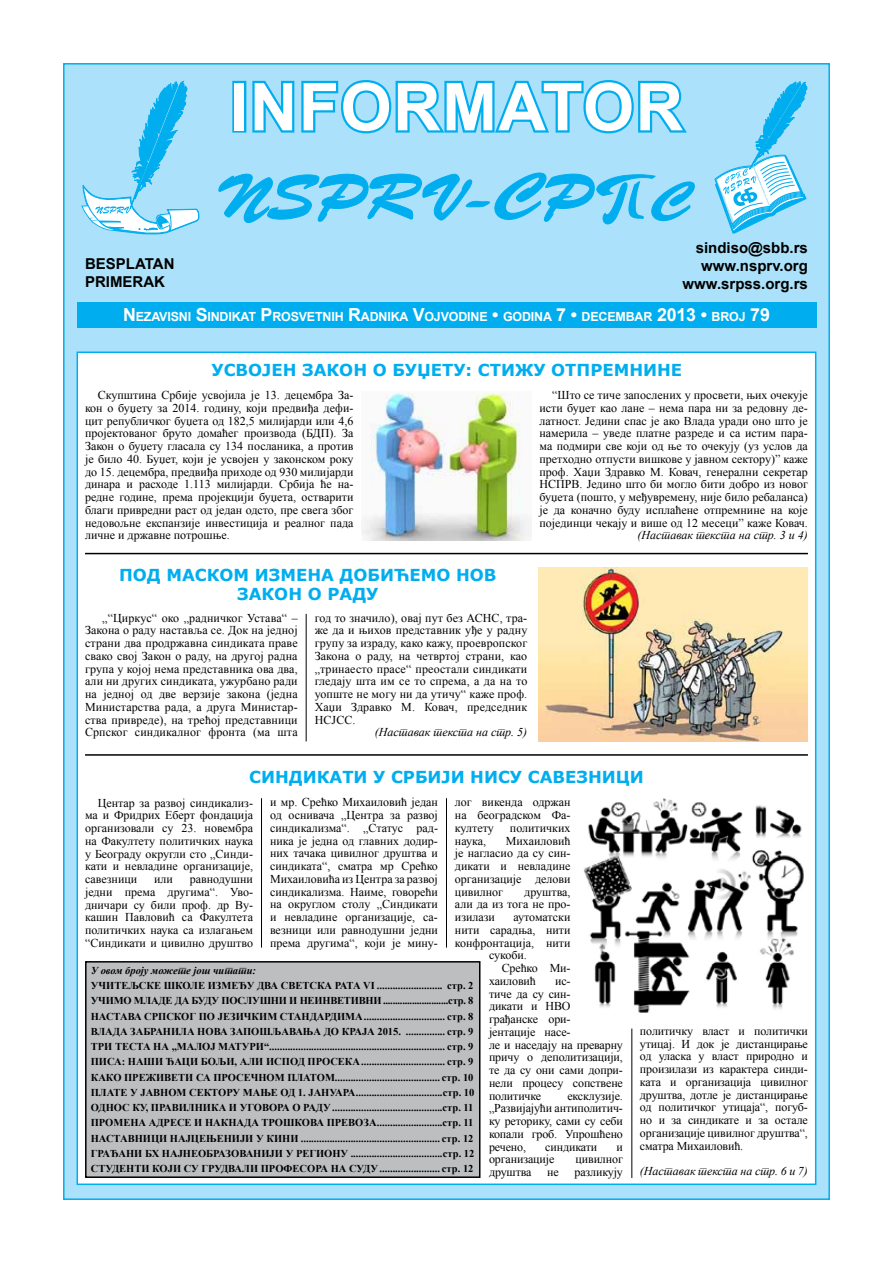
<style>
.page{position:relative;width:893px;height:1263px;background:#fff}
.page>*{position:absolute;margin:0;border:0;box-sizing:border-box;transform-origin:0 0}
.t1{font:700 66px "Arial";letter-spacing:.02em;color:#fff}
.t2{font:700 16.5px/19.8px "Verdana";color:#00aeef;text-align:center}
.t3{font:700 15px/18px "Arial";color:#000}
.t4{font:700 12.6px "Arial";letter-spacing:-.015em;color:#fff}
.t5{font:12px/12.8px "Times New Roman";color:#000;text-align:justify}
.t6{font:italic 12px "Times New Roman";color:#000}
.t7{font:700 10.5px/15.3px "Times New Roman";color:#000;text-align:justify}
.t8{font:italic 700 10.5px "Times New Roman";color:#000}
.s1{font-size:18px}
</style>
<div class="page">
<div style="left:63px;top:63px;width:767px;height:1137px;background:#abe1fa;border:2px solid #00aeef"></div>
<div style="left:77px;top:351px;width:739px;height:834px;background:#fff;border:2px solid #00aeef"></div>
<svg style="left:218px;top:173px;width:477px;height:51px"></svg>
<svg style="left:82px;top:80px;width:117px;height:154px"></svg>
<div style="left:232px;top:81px;width:14px;height:52px;border:4px solid #00aeef"></div>
<svg style="left:250px;top:63px;width:441px;height:71px"></svg>
<div style="left:77px;top:302px;width:739px;height:25px;background:#00aeef"></div>
<svg style="left:714px;top:81px;width:93px;height:153px"></svg>
<hr style="left:85px;top:553px;width:723px;height:1px;background:#000">
<hr style="left:306px;top:614px;width:1px;height:127px;background:#000">
<hr style="left:85px;top:754px;width:723px;height:2px;background:#000">
<hr style="left:446px;top:798px;width:1px;height:149px;background:#000">
<div style="left:86px;top:962px;width:394px;height:215px;background:#bcbec0"></div>
<div style="left:85px;top:961px;width:395px;height:217px;border:2px solid #000"></div>
<img style="left:362px;top:393px;width:169px;height:147px">
<img style="left:539px;top:567px;width:268px;height:174px">
<img style="left:584px;top:798px;width:220px;height:215px">
<hr style="left:261px;top:798px;width:1px;height:149px;background:#000">
<hr style="left:631px;top:1028px;width:1px;height:150px;background:#000">
<p class="t3" style="left:85px;top:255px;width:91px">BESPLATAN<br>PRIMERAK</p>
<h1 class="t1" style="left:230px;top:64px;width:455px">INFORMATOR</h1>
<p class="t3" style="left:683px;top:239px;width:127px;text-align:right">sindiso@sbb.rs www.nsprv.org www.srpss.org.rs</p>
<p class="t4" style="left:123px;top:308px;width:648px"><span class="s1">N</span>EZAVISNI <span class="s1">S</span>INDIKAT <span class="s1">P</span>ROSVETNIH <span class="s1">R</span>ADNIKA <span class="s1">V</span>OJVODINE <span class="s1">•</span> GODINA <span class="s1">7</span> <span class="s1">•</span> DECEMBAR <span class="s1">2013</span> <span class="s1">•</span> BROJ <span class="s1">79</span></p>
<h2 class="t2" style="left:212px;top:360px;width:472px">УСВОЈЕН ЗАКОН О БУЏЕТУ: СТИЖУ ОТПРЕМНИНЕ</h2>
<p class="t5" style="left:85px;top:389px;width:270px;text-indent:13px">Скупштина Србије усвојила је 13. децембра За&shy;кон о буџету за 2014. годину, који предвиђа дефи&shy;цит републичког буџета од 182,5 милијарди или 4,6 пројектованог бруто домаћег производа (БДП). За Закон о буџету гласала су 134 посланика, а против је било 40. Буџет, који је усвојен у законском року до 15. децембра, предвиђа приходе од 930 милијарди динара и расходе 1.113 милијарди. Србија ће на&shy;редне године, према пројекцији буџета, остварити благи привредни раст од један одсто, пре свега због недовољне експанзије инвестиција и реалног пада личне и државне потрошње.</p>
<p class="t5" style="left:540px;top:388px;width:270px;text-indent:13px">“Што се тиче запослених у просвети, њих очекује исти буџет кaо лане – нема пара ни за редовну де&shy;латност. Једини спас је ако Влада уради оно што је намерила – уведе платне разреде и са истим пара&shy;ма подмири све који од ње то очекују (уз услов да претходно отпусти вишкове у јавном сектору)” каже проф. Хаџи Здравко М. Ковач, генерални секретар НСПРВ. Једино што би могло бити добро из новог буџета (пошто, у међувремену, није било ребаланса) је да коначно буду исплаћене отпремнине на које појединци чекају и више од 12 месеци” каже Ковач.</p>
<p class="t6" style="left:637px;top:527px;width:172px">(Наставак текста на стр. 3 и 4)</p>
<h2 class="t2" style="left:119px;top:564px;width:379px">ПОД МАСКОМ ИЗМЕНА ДОБИЋЕМО НОВ<br>ЗАКОН О РАДУ</h2>
<p class="t5" style="left:85px;top:611px;width:214px;text-indent:17px">„“Циркус“ око „радничког Устава“ – Закона о раду наставља се. Док на једној страни два продржавна синдиката праве свако свој Закон о раду, на другој радна група у којој нема представника ова два, али ни других синдиката, ужурбано ради на једној од две верзије закона (једна Министарства рада, а друга Министар&shy;ства привреде), на трећој представници Српског синдикалног фронта (ма шта</p>
<p class="t5" style="left:315px;top:611px;width:214px">год то значило), овај пут без АСНС, тра&shy;же да и њихов представник уђе у радну групу за израду, како кажу, проевропског Закона о раду, на четвртој страни, као „тринаесто прасе“ преостали синдикати гледају шта им се то спрема, а да на то уопште не могу ни да утичу“ каже проф.<br>Хаџи Здравко М. Ковач, председник НСЈСС.</p>
<p class="t6" style="left:375px;top:724px;width:154px">(Наставак текста на стр. 5)</p>
<h2 class="t2" style="left:249px;top:767px;width:396px">СИНДИКАТИ У СРБИЈИ НИСУ САВЕЗНИЦИ</h2>
<p class="t5" style="left:270px;top:796px;width:169px">и мр. Срећко Михаиловић један од оснивача „Центра за развој синдикализма“. „Статус рад&shy;ника је једна од главних додир&shy;них тачака цивилног друштва и синдиката“, сматра мр Срећко Михаиловића из Центра за развој синдикализма. Наиме, говорећи на округлом столу „Синдикати и невладине организације, са&shy;везници или равнодушни једни према другима“, који је мину-</p>
<p class="t5" style="left:455px;top:796px;width:117px">лог викенда одржан на београдском Фа&shy;култету</p>
<p class="t5" style="left:85px;top:796px;width:169px;text-indent:13px">Центар за развој синдикализ&shy;ма и Фридрих Еберт фондација организовали су 23. новембра на Факултету политичких наука у Београду округли сто „Синди&shy;кати и невладине организације, савезници</p>
<p class="t5" style="left:510px;top:821px;width:62px">политичких</p>
<p class="t5" style="left:455px;top:834px;width:117px;text-indent:51px">Михаиловић је нагласио да су син&shy;дикати и невладине организације делови цивилног</p>
<p class="t5" style="left:455px;top:834px;width:33px">наука,</p>
<p class="t5" style="left:85px;top:872px;width:169px;text-indent:105px">равнодушни једни према другима“. Уво&shy;дничари су били проф. др Ву&shy;кашин Павловић са Факултета политичких наука са излагањем “Синдикати и цивилно друштво</p>
<p class="t5" style="left:154px;top:872px;width:20px">или</p>
<p class="t5" style="left:455px;top:885px;width:117px;text-indent:69px">друштва, али да из тога не про&shy;изилази</p>
<p class="t5" style="left:513px;top:910px;width:59px">аутоматски</p>
<p class="t5" style="left:455px;top:923px;width:117px">нити сарадња, нити</p>
<p class="t5" style="left:455px;top:936px;width:117px">конфронтација, нити</p>
<p class="t5" style="left:489px;top:949px;width:39px">сукоби.</p>
<p class="t5" style="left:502px;top:961px;width:70px">Срећко Ми-</p>
<p class="t5" style="left:489px;top:974px;width:48px">хаиловић</p>
<p class="t8" style="left:91px;top:963px;width:167px">У овом броју можете још читати:</p>
<p class="t7" style="left:91px;top:978px;width:385px">УЧИТЕЉСКЕ ШКОЛЕ ИЗМЕЂУ ДВА СВЕТСКА РАТА VI ......................... стр. 2<br>УЧИМО МЛАДЕ ДА БУДУ ПОСЛУШНИ И НЕИНВЕТИВНИ...........................стр. 8<br>НАСТАВА СРПСКОГ ПО ЈЕЗИЧКИМ СТАНДАРДИМА............................... стр. 8<br>ВЛАДА ЗАБРАНИЛА НОВА ЗАПОШЉАВАЊА ДО КРАЈА 2015. ............... стр. 9<br>ТРИ ТЕСТА НА „МАЛОЈ МАТУРИ“................................................................... стр. 9<br>ПИСА: НАШИ ЂАЦИ БОЉИ, АЛИ ИСПОД ПРОСЕКА................................ стр. 9<br>КАКО ПРЕЖИВЕТИ СА ПРОСЕЧНОМ ПЛАТОМ........................................ стр. 10<br>ПЛАТЕ У ЈАВНОМ СЕКТОРУ МАЊЕ ОД 1. ЈАНУАРА.................................стр. 10<br>ОДНОС КУ, ПРАВИЛНИКА И УГОВОРА О РАДУ..........................................стр. 11<br>ПРОМЕНА АДРЕСЕ И НАКНАДА ТРОШКОВА ПРЕВОЗА.........................стр. 11<br>НАСТАВНИЦИ НАЈЦЕЊЕНИЈИ У КИНИ ..................................................... стр. 12<br>ГРАЂАНИ БХ НАЈНЕОБРАЗОВАНИЈИ У РЕГИОНУ ...................................стр. 12<br>СТУДЕНТИ КОЈИ СУ ГРУДВАЛИ ПРОФЕСОРА НА СУДУ....................... стр. 12</p>
<p class="t5" style="left:489px;top:974px;width:135px;text-align:left;text-indent:66px">ис-<br>тиче да су син-<br>дикати и НВО<br>грађанске ори-<br>јентације насе-<br>ле и наседају на преварну причу о деполитизацији, те да су они сами допри&shy;нели процесу сопствене политичке</p>
<p class="t5" style="left:489px;top:1089px;width:135px;text-indent:78px">ексклузије. „Развијајући антиполитич&shy;ку реторику, сами су себи копали гроб. Упрошћено речено,</p>
<p class="t5" style="left:545px;top:1140px;width:54px">синдикати</p>
<p class="t5" style="left:616px;top:1140px;width:8px">и</p>
<p class="t5" style="left:489px;top:1153px;width:67px">организације</p>
<p class="t5" style="left:575px;top:1153px;width:49px">цивилног</p>
<p class="t5" style="left:489px;top:1165px;width:44px">друштва</p>
<p class="t5" style="left:547px;top:1165px;width:13px">не</p>
<p class="t5" style="left:574px;top:1165px;width:50px">разликују</p>
<p class="t5" style="left:640px;top:1024px;width:169px">политичку власт и политички утицај. И док је дистанцирање од уласка у власт природно и произилази из карактера синди&shy;ката и организација цивилног друштва, дотле је дистанцирање од политичког утицаја“, погуб&shy;но и за синдикате и за остале организације цивилног друштва“, сматра Михаиловић.</p>
<p class="t6" style="left:640px;top:1163px;width:169px">(Наставак текста на стр. 6 и 7)</p>
</div>
